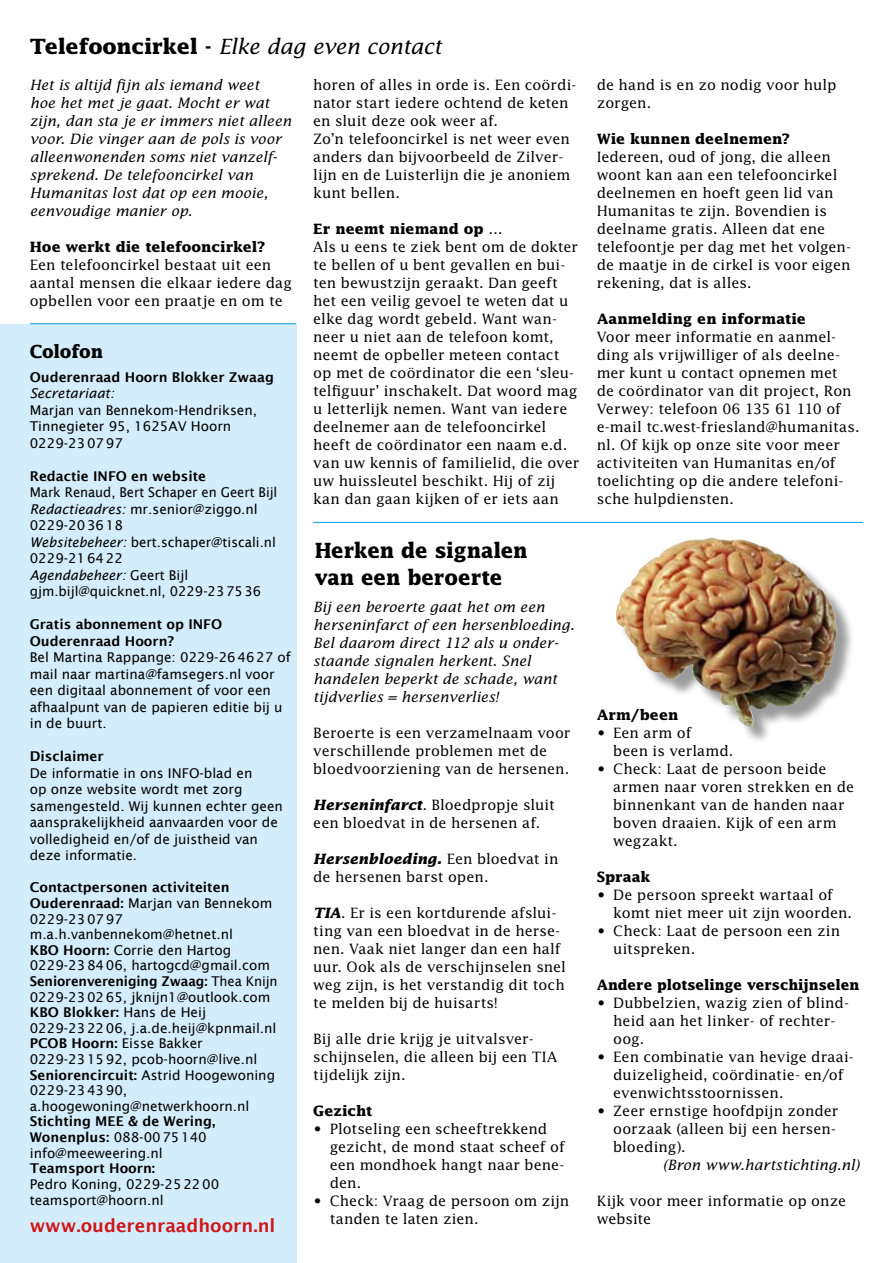
<style>
.page{position:relative;width:893px;height:1263px;background:#fff}
.page>*{position:absolute;margin:0;border:0;box-sizing:border-box;transform-origin:0 0}
.t1{font:italic 21px "Lucida Std";letter-spacing:-.015em;color:#000}
.t2{font:700 21px/27px "Lucida Std";letter-spacing:-.015em;color:#000;scale:.95 1}
.t3{font:600 18px "Lucida Sans";color:#cd1719}
.t4{font:700 18px "Lucida Std";letter-spacing:-.015em;color:#000;scale:.95 1}
.t5{font:14.25px/18px "Lucida Std";letter-spacing:.005em;color:#000}
.t6{font:italic 14.25px/18px "Lucida Std";color:#000}
.t7{font:700 14.25px "Lucida Std";letter-spacing:-.005em;color:#000}
.t8{font:700 14.25px "Lucida Std";letter-spacing:-.005em;color:#000;scale:.96 1}
.t9{font:13.5px/15.6px "Lucida Sans";color:#000}
.t10{font:13.5px/16.5px "Lucida Sans";color:#000;scale:.96 1}
.t11{font:600 13.5px/15.6px "Lucida Sans";color:#000}
.t12{font:italic 13.5px "Lucida Sans";color:#000}
.s1{font-weight:700;font-style:normal}
.s2{font-style:italic}
.s3{font-weight:600}
.s4{font-weight:400}
.s5{font-weight:700;font-style:italic}
</style>
<div class="page">
<div style="left:0;top:324px;width:296px;height:939px;background:#d4edfc"></div>
<hr style="left:30px;top:323px;width:266px;height:1px;background:#009fe3">
<hr style="left:313px;top:522px;width:550px;height:1px;background:#009fe3">
<div style="left:618px;top:540px;width:238px;height:205px;background:#000;opacity:.4"></div>
<img style="left:616px;top:537px;width:222px;height:191px">
<h1 class="t1" style="left:30px;top:34px;width:414px"><span class="s1">Telefooncirkel -</span> Elke dag even contact</h1>
<p class="t6" style="left:30px;top:76px;width:263px">Het is altijd fijn als iemand weet<br>hoe het met je gaat. Mocht er wat zijn, dan sta je er immers niet alleen voor. Die vinger aan de pols is voor alleenwonenden soms niet vanzelf&shy;sprekend. De telefooncirkel van<br>Humanitas lost dat op een mooie, eenvoudige manier op.</p>
<p class="t7" style="left:30px;top:238px;width:237px">Hoe werkt die telefooncirkel?</p>
<p class="t5" style="left:30px;top:256px;width:264px">Een telefooncirkel bestaat uit een aantal mensen die elkaar iedere dag opbellen voor een praatje en om te</p>
<p class="t4" style="left:30px;top:340px;width:79px">Colofon</p>
<p class="t11" style="left:30px;top:369px;width:246px">Ouderenraad Hoorn Blokker Zwaag</p>
<p class="t12" style="left:30px;top:386px;width:86px">Secretariaat:</p>
<p class="t9" style="left:30px;top:402px;width:229px;line-height:16.5px">Marjan van Bennekom-Hendriksen,<br>Tinnegieter 95, 1625AV Hoorn<br>0229-230797</p>
<p class="t11" style="left:30px;top:468px;width:178px">Redactie INFO en website</p>
<p class="t10" style="left:30px;top:484px;width:259px">Mark Renaud, Bert Schaper en Geert Bijl<br><span class="s2">Redactieadres:</span> mr.senior@ziggo.nl<br>0229-203618<br><span class="s2">Websitebeheer:</span> bert.schaper@tiscali.nl<br>0229-216422<br><span class="s2">Agendabeheer:</span> Geert Bijl gjm.bijl@quicknet.nl, 0229-237536</p>
<p class="t11" style="left:30px;top:616px;width:194px;line-height:16.5px">Gratis abonnement op INFO<br>Ouderenraad Hoorn?</p>
<p class="t9" style="left:30px;top:649px;width:263px;line-height:16.5px">Bel Martina Rappange: 0229-264627 of mail naar martina@famsegers.nl voor een digitaal abonnement of voor een afhaalpunt van de papieren editie bij u in de buurt.</p>
<p class="t11" style="left:30px;top:748px;width:75px">Disclaimer</p>
<p class="t9" style="left:30px;top:764px;width:255px;line-height:16.5px">De informatie in ons INFO-blad en<br>op onze website wordt met zorg samengesteld. Wij kunnen echter geen aansprakelijkheid aanvaarden voor de volledigheid en/of de juistheid van deze informatie.</p>
<p class="t9" style="left:30px;top:880px;width:249px"><span class="s3">Contactpersonen activiteiten<br>Ouderenraad:</span> Marjan van Bennekom<br>0229-230797 m.a.h.vanbennekom@hetnet.nl<br><span class="s3">KBO Hoorn:</span> Corrie den Hartog<br>0229-238406, hartogcd@gmail.com<br><span class="s3">Seniorenvereniging Zwaag:</span> Thea Knijn<br>0229-230265, jknijn1@outlook.com<br><span class="s3">KBO Blokker:</span> Hans de Heij<br>0229-232206, j.a.de.heij@kpnmail.nl<br><span class="s3">PCOB Hoorn:</span> Eisse Bakker<br>0229-231592, pcob-hoorn@live.nl<br><span class="s3">Seniorencircuit:</span> Astrid Hoogewoning<br>0229-234390, a.hoogewoning@netwerkhoorn.nl</p>
<p class="t11" style="left:30px;top:1114px;width:187px">Stichting MEE &amp; de Wering,<br>Wonenplus: <span class="s4">088-0075140 info@meeweering.nl</span></p>
<p class="t11" style="left:30px;top:1160px;width:127px">Teamsport Hoorn:</p>
<p class="t9" style="left:30px;top:1176px;width:191px;line-height:16.5px">Pedro Koning, 0229-252200 teamsport@hoorn.nl</p>
<p class="t3" style="left:30px;top:1215px;width:247px">www.ouderenraadhoorn.nl</p>
<p class="t5" style="left:313px;top:76px;width:265px">horen of alles in orde is. Een coördi&shy;nator start iedere ochtend de keten en sluit deze ook weer af.<br>Zo’n telefooncirkel is net weer even anders dan bijvoorbeeld de Zilver&shy;lijn en de Luisterlijn die je anoniem kunt bellen.</p>
<p class="t7" style="left:313px;top:220px;width:191px">Er neemt niemand op …</p>
<p class="t5" style="left:313px;top:238px;width:267px">Als u eens te ziek bent om de dokter te bellen of u bent gevallen en bui&shy;ten bewustzijn geraakt. Dan geeft het een veilig gevoel te weten dat u elke dag wordt gebeld. Want wan&shy;neer u niet aan de telefoon komt, neemt de opbeller meteen contact op met de coördinator die een ‘sleu&shy;telfiguur’ inschakelt. Dat woord mag u letterlijk nemen. Want van iedere deelnemer aan de telefooncirkel heeft de coördinator een naam e.d. van uw kennis of familielid, die over uw huissleutel beschikt. Hij of zij kan dan gaan kijken of er iets aan</p>
<h1 class="t2" style="left:315px;top:537px;width:226px">Herken de signalen van een beroerte</h1>
<p class="t6" style="left:313px;top:598px;width:263px">Bij een beroerte gaat het om een herseninfarct of een hersenbloeding.<br>Bel daarom direct 112 als u onder&shy;staande signalen herkent. Snel handelen beperkt de schade, want tijdverlies = hersenverlies!</p>
<p class="t5" style="left:313px;top:724px;width:259px">Beroerte is een verzamelnaam voor verschillende problemen met de bloedvoorziening van de hersenen.</p>
<p class="t5" style="left:313px;top:796px;width:243px"><span class="s5">Herseninfarct</span><span class="s2">.</span> Bloedpropje sluit een bloedvat in de hersenen af.</p>
<p class="t5" style="left:313px;top:850px;width:247px"><span class="s5">Hersenbloeding.</span> Een bloedvat in de hersenen barst open.</p>
<p class="t5" style="left:313px;top:904px;width:254px"><span class="s5">TIA</span>. Er is een kortdurende afslui&shy;ting van een bloedvat in de herse&shy;nen. Vaak niet langer dan een half uur. Ook als de verschijnselen snel weg zijn, is het verstandig dit toch te melden bij de huisarts!</p>
<p class="t5" style="left:313px;top:1029px;width:246px">Bij alle drie krijg je uitvalsver&shy;schijnselen, die alleen bij een TIA tijdelijk zijn.</p>
<p class="t7" style="left:313px;top:1102px;width:61px">Gezicht</p>
<p class="t5" style="left:330px;top:1119px;width:237px;text-indent:-17px">• Plotseling een scheeftrekkend gezicht, de mond staat scheef of een mondhoek hangt naar bene&shy;den.</p>
<p class="t5" style="left:330px;top:1191px;width:241px;text-indent:-17px">• Check: Vraag de persoon om zijn tanden te laten zien.</p>
<p class="t5" style="left:597px;top:75px;width:241px">de hand is en zo nodig voor hulp zorgen.</p>
<p class="t7" style="left:597px;top:130px;width:195px">Wie kunnen deelnemen?</p>
<p class="t5" style="left:597px;top:147px;width:256px">Iedereen, oud of jong, die alleen woont kan aan een telefooncirkel deelnemen en hoeft geen lid van<br>Humanitas te zijn. Bovendien is deelname gratis. Alleen dat ene telefoontje per dag met het volgen&shy;de maatje in de cirkel is voor eigen rekening, dat is alles.</p>
<p class="t7" style="left:597px;top:310px;width:211px">Aanmelding en informatie</p>
<p class="t5" style="left:597px;top:327px;width:264px">Voor meer informatie en aanmel&shy;ding als vrijwilliger of als deelne&shy;mer kunt u contact opnemen met<br>de coördinator van dit project, Ron<br>Verwey: telefoon 06 135 61 110 of e-mail tc.west-friesland@humanitas. nl. Of kijk op onze site voor meer activiteiten van Humanitas en/of toelichting op die andere telefoni&shy;sche hulpdiensten.</p>
<p class="t7" style="left:597px;top:706px;width:83px">Arm/been</p>
<p class="t5" style="left:613px;top:723px;width:122px;text-indent:-17px">• Een arm of<br>been is verlamd.</p>
<p class="t5" style="left:613px;top:759px;width:242px;text-indent:-17px">• Check: Laat de persoon beide armen naar voren strekken en de binnenkant van de handen naar boven draaien. Kijk of een arm wegzakt.</p>
<p class="t7" style="left:597px;top:868px;width:55px">Spraak</p>
<p class="t5" style="left:613px;top:885px;width:240px;text-indent:-17px">• De persoon spreekt wartaal of komt niet meer uit zijn woorden.</p>
<p class="t5" style="left:613px;top:921px;width:228px;text-indent:-17px">• Check: Laat de persoon een zin uitspreken.</p>
<p class="t8" style="left:597px;top:976px;width:275px">Andere plotselinge verschijnselen</p>
<p class="t5" style="left:613px;top:994px;width:237px;text-indent:-17px">• Dubbelzien, wazig zien of blind&shy;heid aan het linker- of rechter&shy;oog.</p>
<p class="t5" style="left:613px;top:1048px;width:242px;text-indent:-17px">• Een combinatie van hevige draai&shy;duizeligheid, coördinatie- en/of evenwichtsstoornissen.</p>
<p class="t5" style="left:613px;top:1102px;width:227px;text-indent:-17px">• Zeer ernstige hoofdpijn zonder oorzaak (alleen bij een hersen&shy;bloeding).</p>
<p class="t6" style="left:663px;top:1156px;width:198px">(Bron www.hartstichting.nl)</p>
<p class="t5" style="left:597px;top:1192px;width:251px">Kijk voor meer informatie op onze website</p>
</div>
